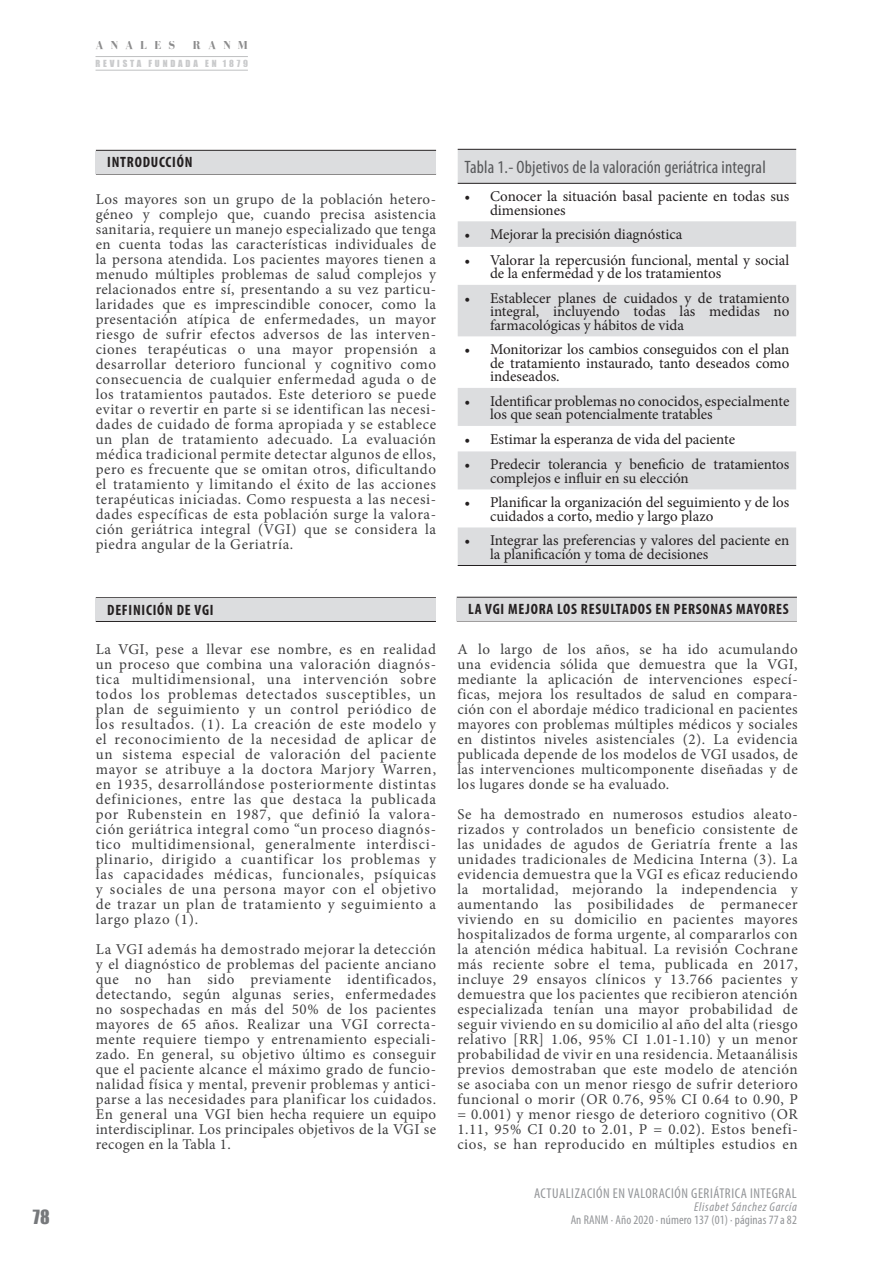
<style>
.page{position:relative;width:893px;height:1263px;background:#fff}
.page>*{position:absolute;margin:0;border:0;box-sizing:border-box;transform-origin:0 0}
.Encabezado_Tabla{font:condensed 18px "Myriad Pro";letter-spacing:.01em;color:#57585a}
.t1{font:18px "Impact";color:#76787b}
.Anales{font:15px/15px "Minion Pro";letter-spacing:.035em;color:#3e3e3f;text-align:justify}
.t2{font:15px/13.5px "Minion Pro";color:#231f20}
.t3{font:700 condensed 15px "Myriad Pro";letter-spacing:.05em;color:#231f20}
.t4{font:condensed 14.25px "Myriad Pro";letter-spacing:.04em;color:#939598}
.t5{font:condensed 12.75px "Myriad Pro";letter-spacing:.01em;color:#939598}
.t6{font:italic condensed 12.75px "Myriad Pro";letter-spacing:.05em;color:#939598}
.t7{font:700 12px "Bodoni FLF";letter-spacing:.6em;color:#3e3e3f}
.t8{font:9px "Impact";letter-spacing:.315em;color:#939598}
</style>
<div class="page">
<hr style="left:96px;top:56px;width:152px;height:1px;background:#939598">
<hr style="left:96px;top:70px;width:152px;height:1px;background:#939598">
<hr style="left:96px;top:597px;width:340px;height:1px;background:#231f20">
<hr style="left:96px;top:621px;width:340px;height:1px;background:#231f20">
<div style="left:96px;top:598px;width:340px;height:23px;background:#dcdddf"></div>
<svg style="left:458px;top:150px;width:338px;height:415px;fill:#dcdddf"></svg>
<hr style="left:458px;top:149px;width:338px;height:1px;background:#231f20">
<hr style="left:458px;top:183px;width:338px;height:1px;background:#231f20">
<hr style="left:458px;top:565px;width:338px;height:1px;background:#231f20">
<hr style="left:457px;top:597px;width:340px;height:1px;background:#231f20">
<hr style="left:457px;top:620px;width:340px;height:1px;background:#231f20">
<div style="left:457px;top:598px;width:340px;height:22px;background:#dcdddf"></div>
<hr style="left:96px;top:150px;width:340px;height:1px;background:#231f20">
<hr style="left:96px;top:174px;width:340px;height:1px;background:#231f20">
<div style="left:96px;top:151px;width:340px;height:23px;background:#dcdddf"></div>
<p class="t1" style="left:33px;top:1203px;width:19px">78</p>
<p class="t7" style="left:96px;top:39px;width:81px">ANALES</p>
<p class="t7" style="left:193px;top:39px;width:57px">RANM</p>
<p class="t8" style="left:96px;top:56px;width:154px">REVISTA FUNDADA EN 1879</p>
<p class="t3" style="left:107px;top:153px;width:87px">INTRODUCCIÓN</p>
<p class="Anales" style="left:96px;top:192px;width:342px">Los mayores son un grupo de la población hetero&shy;géneo y complejo que, cuando precisa asistencia sanitaria, requiere un manejo especializado que tenga en cuenta todas las características individuales de la persona atendida. Los pacientes mayores tienen a menudo múltiples problemas de salud complejos y relacionados entre sí, presentando a su vez particu&shy;laridades que es imprescindible conocer, como la presentación atípica de enfermedades, un mayor riesgo de sufrir efectos adversos de las interven&shy;ciones terapéuticas o una mayor propensión a desarrollar deterioro funcional y cognitivo como consecuencia de cualquier enfermedad aguda o de los tratamientos pautados. Este deterioro se puede evitar o revertir en parte si se identifican las necesi&shy;dades de cuidado de forma apropiada y se establece un plan de tratamiento adecuado. La evaluación médica tradicional permite detectar algunos de ellos, pero es frecuente que se omitan otros, dificultando el tratamiento y limitando el éxito de las acciones terapéuticas iniciadas. Como respuesta a las necesi&shy;dades específicas de esta población surge la valora&shy;ción geriátrica integral (VGI) que se considera la piedra angular de la Geriatría.</p>
<p class="t3" style="left:107px;top:600px;width:108px">DEFINICIÓN DE VGI</p>
<p class="Anales" style="left:96px;top:642px;width:342px">La VGI, pese a llevar ese nombre, es en realidad un proceso que combina una valoración diagnós&shy;tica multidimensional, una intervención sobre todos los problemas detectados susceptibles, un plan de seguimiento y un control periódico de los resultados. (1). La creación de este modelo y el reconocimiento de la necesidad de aplicar de un sistema especial de valoración del paciente mayor se atribuye a la doctora Marjory Warren, en 1935, desarrollándose posteriormente distintas definiciones, entre las que destaca la publicada por Rubenstein en 1987, que definió la valora&shy;ción geriátrica integral como “un proceso diagnós&shy;tico multidimensional, generalmente interdisci&shy;plinario, dirigido a cuantificar los problemas y las capacidades médicas, funcionales, psíquicas y sociales de una persona mayor con el objetivo de trazar un plan de tratamiento y seguimiento a largo plazo (1).</p>
<p class="Anales" style="left:96px;top:942px;width:342px">La VGI además ha demostrado mejorar la detección y el diagnóstico de problemas del paciente anciano que no han sido previamente identificados, detectando, según algunas series, enfermedades no sospechadas en más del 50% de los pacientes mayores de 65 años. Realizar una VGI correcta&shy;mente requiere tiempo y entrenamiento especiali&shy;zado. En general, su objetivo último es conseguir que el paciente alcance el máximo grado de funcio&shy;nalidad física y mental, prevenir problemas y antici&shy;parse a las necesidades para planificar los cuidados.<br>En general una VGI bien hecha requiere un equipo interdisciplinar. Los principales objetivos de la VGI se recogen en la Tabla 1.</p>
<p class="Encabezado_Tabla" style="left:464px;top:156px;width:303px">Tabla 1.- Objetivos de la valoración geriátrica integral</p>
<p class="t2" style="left:490px;top:190px;width:301px;text-indent:-26px">• Conocer la situación basal paciente en todas sus dimensiones</p>
<p class="t2" style="left:464px;top:228px;width:219px">• Mejorar la precisión diagnóstica</p>
<p class="t2" style="left:490px;top:253px;width:301px;text-indent:-26px">• Valorar la repercusión funcional, mental y social de la enfermedad y de los tratamientos</p>
<p class="t2" style="left:490px;top:291px;width:301px;text-align:justify;text-indent:-26px">• Establecer planes de cuidados y de tratamiento integral, incluyendo todas las medidas no farmacológicas y hábitos de vida</p>
<p class="t2" style="left:490px;top:343px;width:301px;text-align:justify;text-indent:-26px">• Monitorizar los cambios conseguidos con el plan de tratamiento instaurado, tanto deseados como indeseados.</p>
<p class="t2" style="left:490px;top:394px;width:301px;text-indent:-26px">• Identificar problemas no conocidos, especialmente los que sean potencialmente tratables</p>
<p class="t2" style="left:464px;top:432px;width:272px">• Estimar la esperanza de vida del paciente</p>
<p class="t2" style="left:490px;top:458px;width:301px;text-indent:-26px">• Predecir tolerancia y beneficio de tratamientos complejos e influir en su elección</p>
<p class="t2" style="left:490px;top:496px;width:301px;text-indent:-26px">• Planificar la organización del seguimiento y de los cuidados a corto, medio y largo plazo</p>
<p class="t2" style="left:490px;top:534px;width:301px;text-indent:-26px">• Integrar las preferencias y valores del paciente en la planificación y toma de decisiones</p>
<p class="t3" style="left:468px;top:600px;width:322px">LA VGI MEJORA LOS RESULTADOS EN PERSONAS MAYORES</p>
<p class="Anales" style="left:457px;top:642px;width:342px">A lo largo de los años, se ha ido acumulando una evidencia sólida que demuestra que la VGI, mediante la aplicación de intervenciones especí&shy;ficas, mejora los resultados de salud en compara&shy;ción con el abordaje médico tradicional en pacientes mayores con problemas múltiples médicos y sociales en distintos niveles asistenciales (2). La evidencia publicada depende de los modelos de VGI usados, de las intervenciones multicomponente diseñadas y de los lugares donde se ha evaluado.</p>
<p class="Anales" style="left:457px;top:807px;width:342px">Se ha demostrado en numerosos estudios aleato&shy;rizados y controlados un beneficio consistente de las unidades de agudos de Geriatría frente a las unidades tradicionales de Medicina Interna (3). La evidencia demuestra que la VGI es eficaz reduciendo la mortalidad, mejorando la independencia y aumentando las posibilidades de permanecer viviendo en su domicilio en pacientes mayores hospitalizados de forma urgente, al compararlos con la atención médica habitual. La revisión Cochrane más reciente sobre el tema, publicada en 2017, incluye 29 ensayos clínicos y 13.766 pacientes y demuestra que los pacientes que recibieron atención especializada tenían una mayor probabilidad de seguir viviendo en su domicilio al año del alta (riesgo relativo [RR] 1.06, 95% CI 1.01-1.10) y un menor probabilidad de vivir en una residencia. Metaanálisis previos demostraban que este modelo de atención se asociaba con un menor riesgo de sufrir deterioro funcional o morir (OR 0.76, 95% CI 0.64 to 0.90, P = 0.001) y menor riesgo de deterioro cognitivo (OR 1.11, 95% CI 0.20 to 2.01, P = 0.02). Estos benefi&shy;cios, se han reproducido en múltiples estudios en</p>
<p class="t4" style="left:534px;top:1184px;width:264px">ACTUALIZACIÓN EN VALORACIÓN GERIÁTRICA INTEGRAL</p>
<p class="t6" style="left:694px;top:1199px;width:104px">Elisabet Sánchez García</p>
<p class="t5" style="left:571px;top:1212px;width:228px">An RANM · Año 2020 · número 137 (01) · páginas 77a 82</p>
</div>
